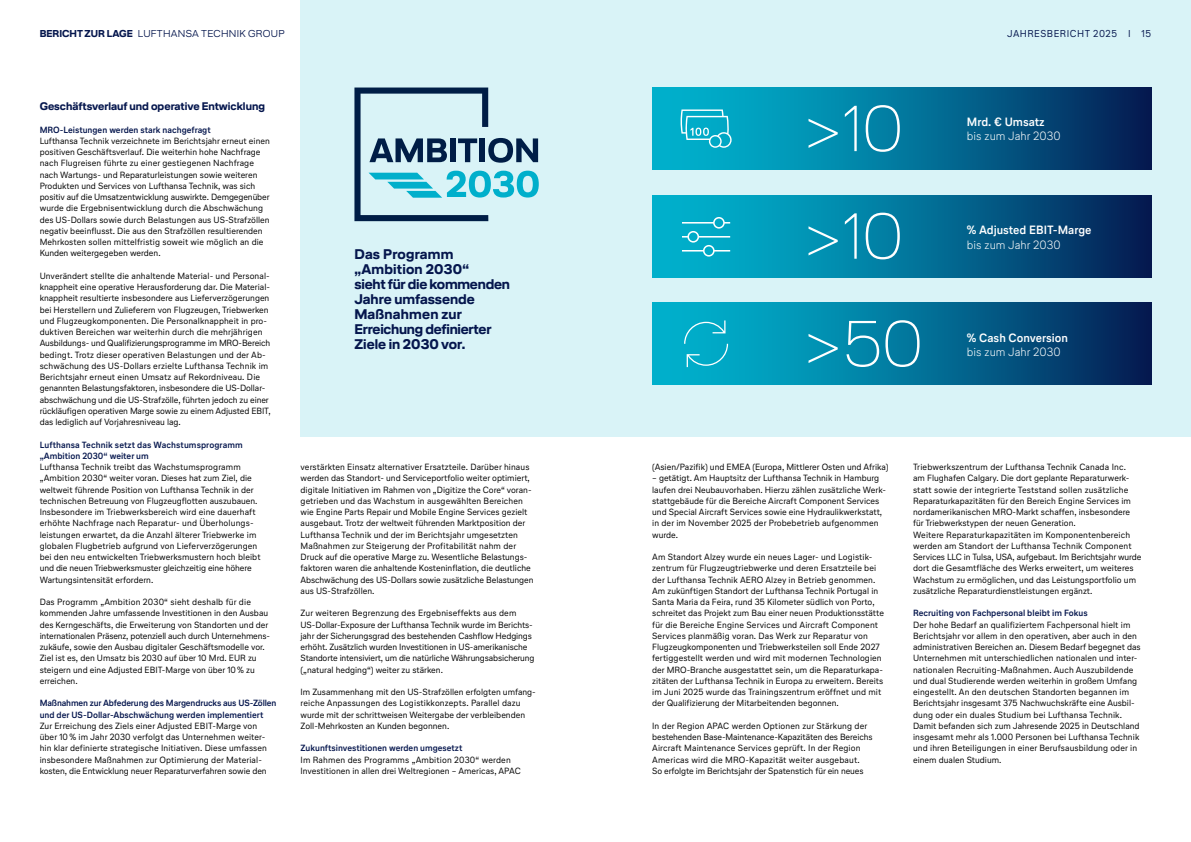
<style>
.page{position:relative;width:1191px;height:842px;background:#fff}
.page>*{position:absolute;margin:0;border:0;box-sizing:border-box;transform-origin:0 0}
.t1{font:100 64.8px "Lufthansa Head";color:#fff}
.Copy_9_11_25{font:700 14px/15px "Lufthansa Head";color:#05164d}
.t2{font:700 12px "Lufthansa Text";color:#fff}
.t3{font:300 12px "Lufthansa Text";color:#fff}
.Copy_9_11_25-2{font:700 11px "Lufthansa Head";color:#05164d}
.t4{font:300 10px "Lufthansa Head";letter-spacing:.03em;color:#05164d}
.t5{font:10px "Lufthansa Text";letter-spacing:.05em;color:#05164d}
.Copy_9_11_25-3{font:9px/11.2px "Lufthansa Text";color:#000}
.Subheadline_9_11_25_ohne_Abstand_danach{font:700 9px/11.2px "Lufthansa Text";color:#05164d}
.s1{font-weight:700}
</style>
<div class="page">
<div style="left:300px;top:0;width:891px;height:436px;background:#d9f3f7"></div>
<div style="left:652px;top:195px;width:499px;height:82px;background:linear-gradient(to right,#00c1da,#052458)"></div>
<svg style="left:682px;top:217px;width:48px;height:40px;background:#2ab8d0"></svg>
<div style="left:652px;top:303px;width:499px;height:82px;background:linear-gradient(to right,#00c1da,#052458)"></div>
<svg style="left:684px;top:320px;width:44px;height:47px;background:#19b2cc"></svg>
<div style="left:652px;top:88px;width:499px;height:82px;background:linear-gradient(to right,#00c1da,#052458)"></div>
<svg style="left:680px;top:109px;width:51px;height:39px;background:#33bbd2"></svg>
<svg style="left:354px;top:88px;width:185px;height:133px"></svg>
<p class="t4" style="left:40px;top:27px;width:246px"><span class="s1">BERICHT ZUR LAGE</span> LUFTHANSA TECHNIK GROUP</p>
<p class="t5" style="left:1007px;top:27px;width:146px">JAHRESBERICHT 2025 I 15</p>
<p class="Copy_9_11_25-2" style="left:40px;top:98px;width:227px">Geschäftsverlauf und operative Entwicklung</p>
<p class="Subheadline_9_11_25_ohne_Abstand_danach" style="left:40px;top:124px;width:172px">MRO-Leistungen werden stark nachgefragt</p>
<p class="Copy_9_11_25-3" style="left:40px;top:135px;width:232px">Lufthansa Technik verzeichnete im Berichtsjahr erneut einen positiven Geschäftsverlauf. Die weiterhin hohe Nachfrage nach Flugreisen führte zu einer gestiegenen Nachfrage nach Wartungs- und Reparaturleistungen sowie weiteren Produkten und Services von Lufthansa Technik, was sich positiv auf die Umsatzentwicklung auswirkte. Demgegenüber wurde die Ergebnisentwicklung durch die Abschwächung des US-Dollars sowie durch Belastungen aus US-Strafzöllen negativ beeinflusst. Die aus den Strafzöllen resultierenden Mehrkosten sollen mittelfristig soweit wie möglich an die Kunden weitergegeben werden.</p>
<p class="Copy_9_11_25-3" style="left:40px;top:270px;width:232px">Unverändert stellte die anhaltende Material- und Personal&shy;knappheit eine operative Herausforderung dar. Die Material&shy;knappheit resultierte insbesondere aus Lieferverzögerungen bei Herstellern und Zulieferern von Flugzeugen, Triebwerken und Flugzeugkomponenten. Die Personalknappheit in pro&shy;duktiven Bereichen war weiterhin durch die mehrjährigen Ausbildungs- und Qualifizierungsprogramme im MRO-Bereich bedingt. Trotz dieser operativen Belastungen und der Ab&shy;schwächung des US-Dollars erzielte Lufthansa Technik im Berichtsjahr erneut einen Umsatz auf Rekordniveau. Die genannten Belastungsfaktoren, insbesondere die US-Dollar&shy;abschwächung und die US-Strafzölle, führten jedoch zu einer rückläufigen operativen Marge sowie zu einem Adjusted EBIT, das lediglich auf Vorjahresniveau lag.</p>
<p class="Subheadline_9_11_25_ohne_Abstand_danach" style="left:40px;top:439px;width:204px">Lufthansa Technik setzt das Wachstumsprogramm „Ambition 2030“ weiter um</p>
<p class="Copy_9_11_25-3" style="left:40px;top:461px;width:222px">Lufthansa Technik treibt das Wachstumsprogramm „Ambition 2030“ weiter voran. Dieses hat zum Ziel, die weltweit führende Position von Lufthansa Technik in der technischen Betreuung von Flugzeugflotten auszubauen.<br>Insbesondere im Triebwerksbereich wird eine dauerhaft erhöhte Nachfrage nach Reparatur- und Überholungs&shy;leistungen erwartet, da die Anzahl älterer Triebwerke im globalen Flugbetrieb aufgrund von Lieferverzögerungen bei den neu entwickelten Triebwerksmustern hoch bleibt und die neuen Triebwerksmuster gleichzeitig eine höhere Wartungsintensität erfordern.</p>
<p class="Copy_9_11_25-3" style="left:40px;top:596px;width:232px">Das Programm „Ambition 2030“ sieht deshalb für die kommenden Jahre umfassende Investitionen in den Ausbau des Kerngeschäfts, die Erweiterung von Standorten und der internationalen Präsenz, potenziell auch durch Unternehmens&shy;zukäufe, sowie den Ausbau digitaler Geschäftsmodelle vor.<br>Ziel ist es, den Umsatz bis 2030 auf über 10 Mrd. EUR zu steigern und eine Adjusted EBIT-Marge von über 10% zu erreichen.</p>
<p class="Subheadline_9_11_25_ohne_Abstand_danach" style="left:40px;top:697px;width:238px">Maßnahmen zur Abfederung des Margendrucks aus US-Zöllen und der US-Dollar-Abschwächung werden implementiert</p>
<p class="Copy_9_11_25-3" style="left:40px;top:720px;width:229px">Zur Erreichung des Ziels einer Adjusted EBIT-Marge von über 10% im Jahr 2030 verfolgt das Unternehmen weiter&shy;hin klar definierte strategische Initiativen. Diese umfassen insbesondere Maßnahmen zur Optimierung der Material&shy;kosten, die Entwicklung neuer Reparaturverfahren sowie den</p>
<p class="Copy_9_11_25" style="left:354px;top:246px;width:157px">Das Programm „Ambition 2030“<br>sieht für die kommenden<br>Jahre umfassende<br>Maßnahmen zur<br>Erreichung definierter<br>Ziele in 2030 vor.</p>
<p class="Copy_9_11_25-3" style="left:300px;top:461px;width:234px">verstärkten Einsatz alternativer Ersatzteile. Darüber hinaus werden das Standort- und Serviceportfolio weiter optimiert, digitale Initiativen im Rahmen von „Digitize the Core“ voran&shy;getrieben und das Wachstum in ausgewählten Bereichen wie Engine Parts Repair und Mobile Engine Services gezielt ausgebaut. Trotz der weltweit führenden Marktposition der Lufthansa Technik und der im Berichtsjahr umgesetzten Maßnahmen zur Steigerung der Profitabilität nahm der Druck auf die operative Marge zu. Wesentliche Belastungs&shy;faktoren waren die anhaltende Kosteninflation, die deutliche Abschwächung des US-Dollars sowie zusätzliche Belastungen aus US-Strafzöllen.</p>
<p class="Copy_9_11_25-3" style="left:300px;top:607px;width:235px">Zur weiteren Begrenzung des Ergebniseffekts aus dem US-Dollar-Exposure der Lufthansa Technik wurde im Berichts&shy;jahr der Sicherungsgrad des bestehenden Cashflow Hedgings erhöht. Zusätzlich wurden Investitionen in US-amerikanische Standorte intensiviert, um die natürliche Währungsabsicherung („natural hedging“) weiter zu stärken.</p>
<p class="Copy_9_11_25-3" style="left:300px;top:686px;width:237px">Im Zusammenhang mit den US-Strafzöllen erfolgten umfang&shy;reiche Anpassungen des Logistikkonzepts. Parallel dazu wurde mit der schrittweisen Weitergabe der verbleibenden Zoll-Mehrkosten an Kunden begonnen.</p>
<p class="Subheadline_9_11_25_ohne_Abstand_danach" style="left:300px;top:742px;width:163px">Zukunftsinvestitionen werden umgesetzt</p>
<p class="Copy_9_11_25-3" style="left:300px;top:754px;width:222px">Im Rahmen des Programms „Ambition 2030“ werden<br>Investitionen in allen drei Weltregionen – Americas, APAC</p>
<p class="t1" style="left:802px;top:85px;width:102px">&gt;10</p>
<p class="t1" style="left:802px;top:192px;width:102px">&gt;10</p>
<p class="t1" style="left:802px;top:300px;width:122px">&gt;50</p>
<p class="t2" style="left:967px;top:114px;width:79px">Mrd. € Umsatz</p>
<p class="t3" style="left:967px;top:128px;width:95px">bis zum Jahr 2030</p>
<p class="t2" style="left:967px;top:222px;width:126px">% Adjusted EBIT-Marge</p>
<p class="t3" style="left:967px;top:236px;width:95px">bis zum Jahr 2030</p>
<p class="t2" style="left:967px;top:329px;width:103px">% Cash Conversion</p>
<p class="t3" style="left:967px;top:344px;width:95px">bis zum Jahr 2030</p>
<p class="Copy_9_11_25-3" style="left:652px;top:461px;width:238px">(Asien/Pazifik) und EMEA (Europa, Mittlerer Osten und Afrika)</p>
<p class="Copy_9_11_25-3" style="left:652px;top:472px;width:235px">– getätigt. Am Hauptsitz der Lufthansa Technik in Hamburg laufen drei Neubauvorhaben. Hierzu zählen zusätzliche Werk&shy;stattgebäude für die Bereiche Aircraft Component Services und Special Aircraft Services sowie eine Hydraulikwerkstatt, in der im November 2025 der Probebetrieb aufgenommen wurde.</p>
<p class="Copy_9_11_25-3" style="left:652px;top:551px;width:233px">Am Standort Alzey wurde ein neues Lager- und Logistik&shy;zentrum für Flugzeugtriebwerke und deren Ersatzteile bei der Lufthansa Technik AERO Alzey in Betrieb genommen.<br>Am zukünftigen Standort der Lufthansa Technik Portugal in Santa Maria da Feira, rund 35 Kilometer südlich von Porto, schreitet das Projekt zum Bau einer neuen Produktionsstätte für die Bereiche Engine Services und Aircraft Component Services planmäßig voran. Das Werk zur Reparatur von Flugzeugkomponenten und Triebwerksteilen soll Ende 2027 fertiggestellt werden und wird mit modernen Technologien der MRO-Branche ausgestattet sein, um die Reparaturkapa&shy;zitäten der Lufthansa Technik in Europa zu erweitern. Bereits im Juni 2025 wurde das Trainingszentrum eröffnet und mit der Qualifizierung der Mitarbeitenden begonnen.</p>
<p class="Copy_9_11_25-3" style="left:652px;top:720px;width:222px">In der Region APAC werden Optionen zur Stärkung der bestehenden Base-Maintenance-Kapazitäten des Bereichs Aircraft Maintenance Services geprüft. In der Region Americas wird die MRO-Kapazität weiter ausgebaut.<br>So erfolgte im Berichtsjahr der Spatenstich für ein neues</p>
<p class="Copy_9_11_25-3" style="left:913px;top:461px;width:230px">Triebwerkszentrum der Lufthansa Technik Canada Inc.<br>am Flughafen Calgary. Die dort geplante Reparaturwerk&shy;statt sowie der integrierte Teststand sollen zusätzliche Reparaturkapazitäten für den Bereich Engine Services im nordamerikanischen MRO-Markt schaffen, insbesondere für Triebwerkstypen der neuen Generation.<br>Weitere Reparaturkapazitäten im Komponentenbereich werden am Standort der Lufthansa Technik Component Services LLC in Tulsa, USA, aufgebaut. Im Berichtsjahr wurde dort die Gesamtfläche des Werks erweitert, um weiteres Wachstum zu ermöglichen, und das Leistungsportfolio um zusätzliche Reparaturdienstleistungen ergänzt.</p>
<p class="Subheadline_9_11_25_ohne_Abstand_danach" style="left:913px;top:607px;width:176px">Recruiting von Fachpersonal bleibt im Fokus</p>
<p class="Copy_9_11_25-3" style="left:913px;top:619px;width:229px">Der hohe Bedarf an qualifiziertem Fachpersonal hielt im Berichtsjahr vor allem in den operativen, aber auch in den administrativen Bereichen an. Diesem Bedarf begegnet das Unternehmen mit unterschiedlichen nationalen und inter&shy;nationalen Recruiting-Maßnahmen. Auch Auszubildende und dual Studierende werden weiterhin in großem Umfang eingestellt. An den deutschen Standorten begannen im Berichtsjahr insgesamt 375 Nachwuchskräfte eine Ausbil&shy;dung oder ein duales Studium bei Lufthansa Technik.<br>Damit befanden sich zum Jahresende 2025 in Deutschland insgesamt mehr als 1.000 Personen bei Lufthansa Technik und ihren Beteiligungen in einer Berufsausbildung oder in einem dualen Studium.</p>
</div>
